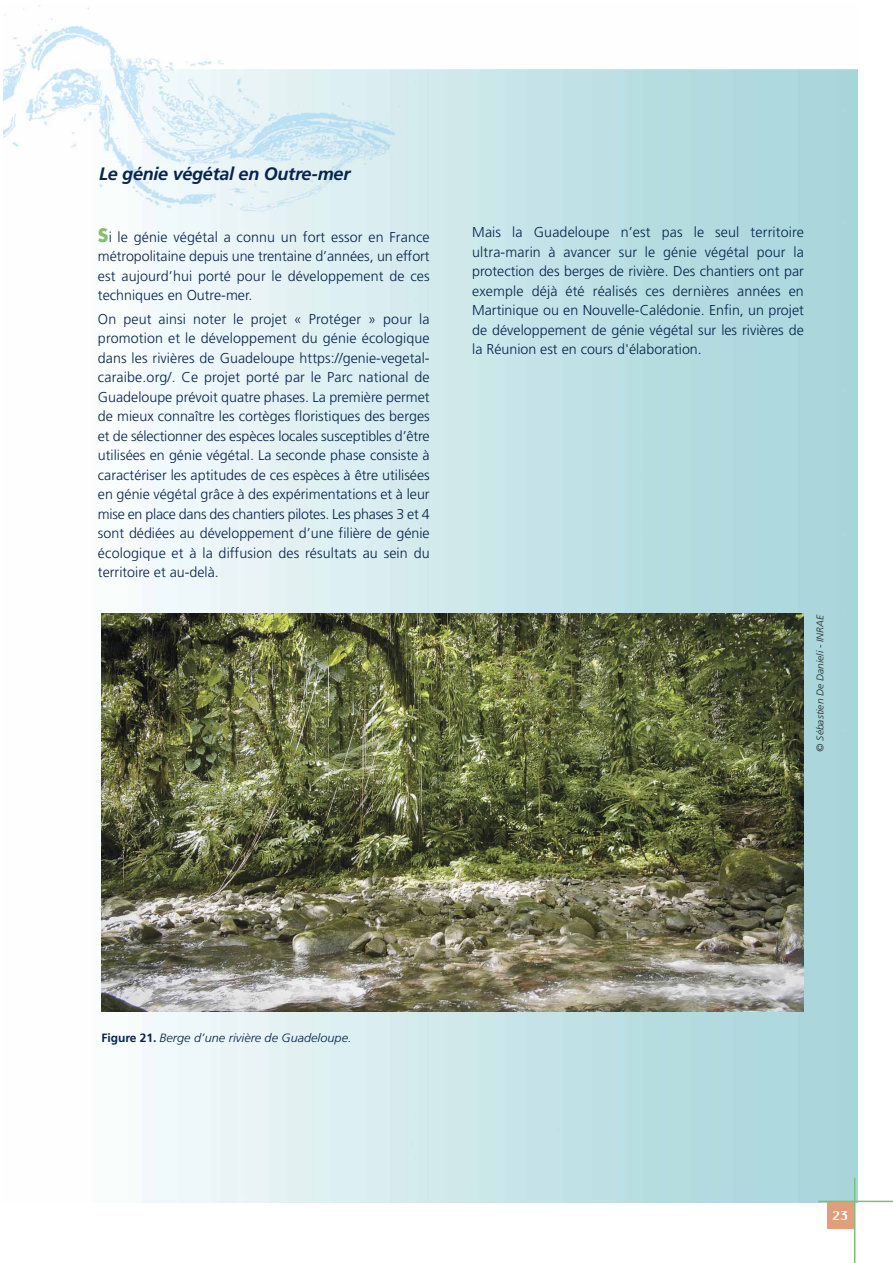
<style>
.page{position:relative;width:893px;height:1263px;background:#fff}
.page>*{position:absolute;margin:0;border:0;box-sizing:border-box;transform-origin:0 0}
.t1{font:italic 700 18px "Frutiger";letter-spacing:-.015em;color:#06244d}
.t2{font:300 14.25px/19.5px "Frutiger";color:#06244d;text-align:justify}
.t3{font:italic 300 12px "Frutiger";color:#06244d;scale:1.06 1}
.t4{font:12px "Chicago FLF";color:#fff}
.t5{font:italic 300 9.75px "Frutiger";color:#272526;scale:1.06 1}
.s1{font-family:"Futura";font-weight:700;font-size:18px;color:#84be72}
.s2{font-weight:700;font-style:normal}
</style>
<div class="page">
<img style="left:3px;top:5px;width:855px;height:1197px">
<div style="left:828px;top:1202px;width:26px;height:26px;background:#e19e7b"></div>
<hr style="left:854px;top:1178px;width:1px;height:85px;background:#84be72">
<hr style="left:818px;top:1200px;width:75px;height:2px;background:#84be72">
<img style="left:101px;top:613px;width:703px;height:398px">
<p class="t1" style="left:99px;top:167px;width:253px">Le génie végétal en Outre-mer</p>
<p class="t2" style="left:98px;top:228px;width:333px"><span class="s1">S</span>i le génie végétal a connu un fort essor en France métropolitaine depuis une trentaine d’années, un effort est aujourd’hui porté pour le développement de ces techniques en Outre-mer.</p>
<p class="t2" style="left:98px;top:310px;width:333px">On peut ainsi noter le projet « Protéger » pour la promotion et le développement du génie écologique dans les rivières de Guadeloupe https://genie-vegetal&shy;caraibe.org/. Ce projet porté par le Parc national de Guadeloupe prévoit quatre phases. La première permet de mieux connaître les cortèges floristiques des berges et de sélectionner des espèces locales susceptibles d’être utilisées en génie végétal. La seconde phase consiste à caractériser les aptitudes de ces espèces à être utilisées en génie végétal grâce à des expérimentations et à leur mise en place dans des chantiers pilotes. Les phases 3 et 4 sont dédiées au développement d’une filière de génie écologique et à la diffusion des résultats au sein du territoire et au-delà.</p>
<p class="t2" style="left:472px;top:224px;width:333px">Mais la Guadeloupe n’est pas le seul territoire ultra-marin à avancer sur le génie végétal pour la protection des berges de rivière. Des chantiers ont par exemple déjà été réalisés ces dernières années en Martinique ou en Nouvelle-Calédonie. Enfin, un projet de développement de génie végétal sur les rivières de la Réunion est en cours d'élaboration.</p>
<p class="t5" style="left:816px;top:752px;width:131px;rotate:-90deg">© Sébastien De Danieli - INRAE</p>
<p class="t3" style="left:101px;top:1033px;width:237px"><span class="s2">Figure 21.</span> Berge d’une rivière de Guadeloupe.</p>
<p class="t4" style="left:832px;top:1208px;width:17px">23</p>
</div>
